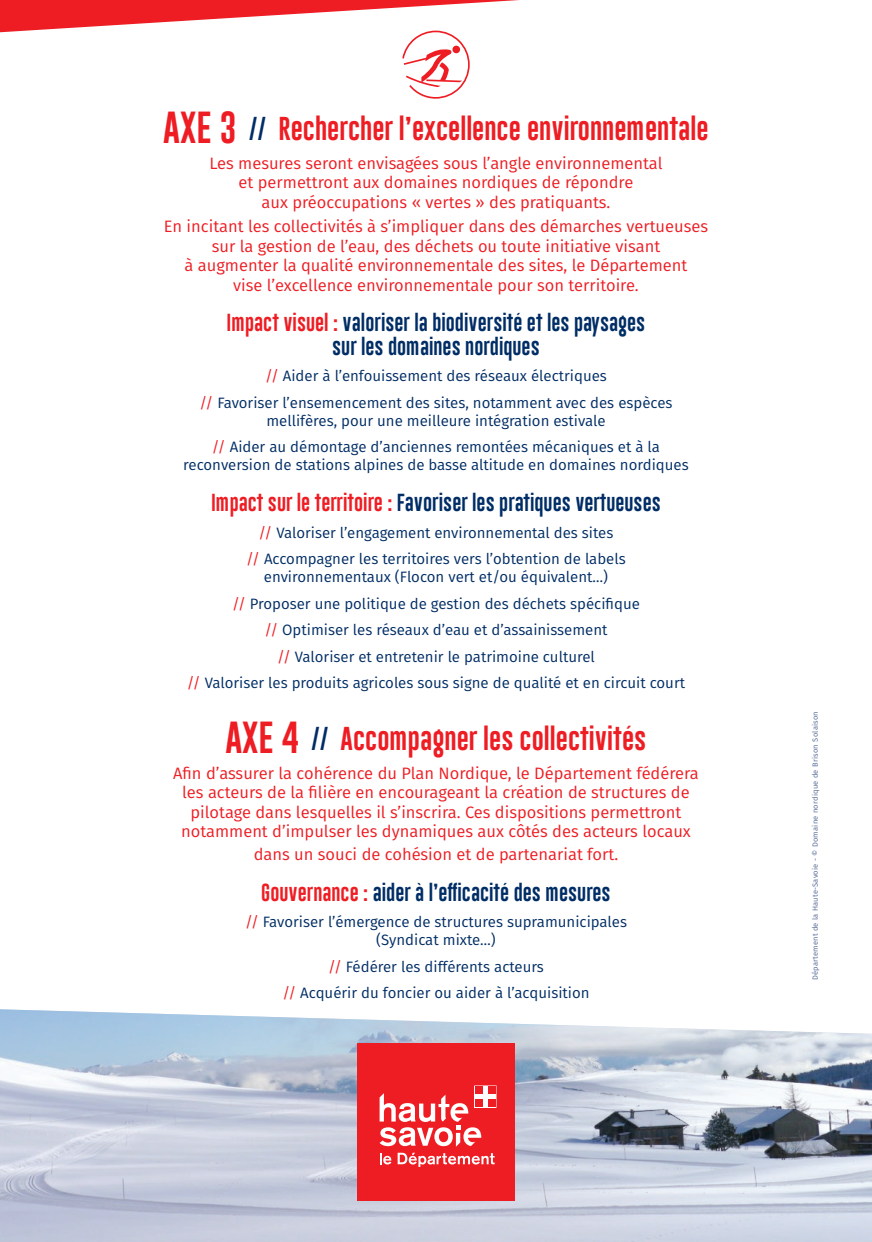
<style>
.page{position:relative;width:872px;height:1242px;background:#fff}
.page>*{position:absolute;margin:0;border:0;box-sizing:border-box;transform-origin:0 0}
.t1{font:24.15px "Gobold Lowplus";color:#ee1d23}
.t2{font:18px/24px "Gobold Lowplus";color:#002d65;text-align:center}
.t3{font:16.5px/19.5px "Fira Sans";color:#ee1d23;text-align:center}
.t4{font:15px/18px "Fira Sans";color:#002d65;text-align:center}
.t5{font:7.5px "Fira Sans";letter-spacing:.03em;color:#526795}
.s1{font-size:32.85px}
.s2{color:#002d65}
.s3{color:#ee1d23}
</style>
<div class="page">
<svg style="left:0;top:0;width:519px;height:99px"></svg>
<svg style="left:0;top:1009px;width:872px;height:233px;background:#c2cad9"></svg>
<div style="left:357px;top:1043px;width:158px;height:158px;background:#ee1d23"></div>
<svg style="left:379px;top:1085px;width:117px;height:61px"></svg>
<svg style="left:380px;top:1153px;width:11px;height:11px"></svg>
<svg style="left:397px;top:1152px;width:97px;height:15px"></svg>
<p class="t1" style="left:163px;top:112px;width:547px"><span class="s1">AXE 3</span> <span class="s2">//</span> Rechercher l’excellence environnementale</p>
<p class="t3" style="left:209px;top:153px;width:454px">Les mesures seront envisagées sous l’angle environnemental et permettront aux domaines nordiques de répondre<br>aux préoccupations « vertes » des pratiquants.</p>
<p class="t3" style="left:164px;top:216px;width:545px">En incitant les collectivités à s’impliquer dans des démarches vertueuses sur la gestion de l’eau, des déchets ou toute initiative visant<br>à augmenter la qualité environnementale des sites, le Département<br>vise l’excellence environnementale pour son territoire.</p>
<p class="t2" style="left:226px;top:311px;width:420px"><span class="s3">Impact visuel :</span> valoriser la biodiversité et les paysages sur les domaines nordiques</p>
<p class="t4" style="left:265px;top:366px;width:343px"><span class="s3">//</span> Aider à l’enfouissement des réseaux électriques</p>
<p class="t4" style="left:199px;top:393px;width:474px"><span class="s3">//</span> Favoriser l’ensemencement des sites, notamment avec des espèces mellifères, pour une meilleure intégration estivale</p>
<p class="t4" style="left:183px;top:437px;width:507px"><span class="s3">//</span> Aider au démontage d’anciennes remontées mécaniques et à la reconversion de stations alpines de basse altitude en domaines nordiques</p>
<p class="t2" style="left:211px;top:492px;width:451px"><span class="s3">Impact sur le territoire :</span> Favoriser les pratiques vertueuses</p>
<p class="t4" style="left:258px;top:523px;width:356px"><span class="s3">//</span> Valoriser l’engagement environnemental des sites</p>
<p class="t4" style="left:246px;top:549px;width:381px"><span class="s3">//</span> Accompagner les territoires vers l’obtention de labels environnementaux (Flocon vert et/ou équivalent…)</p>
<p class="t4" style="left:232px;top:594px;width:409px"><span class="s3">//</span> Proposer une politique de gestion des déchets spécifique</p>
<p class="t4" style="left:264px;top:620px;width:345px"><span class="s3">//</span> Optimiser les réseaux d’eau et d’assainissement</p>
<p class="t4" style="left:277px;top:647px;width:319px"><span class="s3">//</span> Valoriser et entretenir le patrimoine culturel</p>
<p class="t4" style="left:187px;top:674px;width:500px"><span class="s3">//</span> Valoriser les produits agricoles sous signe de qualité et en circuit court</p>
<p class="t1" style="left:225px;top:722px;width:422px"><span class="s1">AXE 4</span> <span class="s2">//</span> Accompagner les collectivités</p>
<p class="t3" style="left:173px;top:763px;width:527px">Afin d’assurer la cohérence du Plan Nordique, le Département fédérera les acteurs de la filière en encourageant la création de structures de pilotage dans lesquelles il s’inscrira. Ces dispositions permettront notamment d’impulser les dynamiques aux côtés des acteurs locaux</p>
<p class="t3" style="left:254px;top:844px;width:366px">dans un souci de cohésion et de partenariat fort.</p>
<p class="t2" style="left:261px;top:881px;width:351px"><span class="s3">Gouvernance :</span> aider à l’efficacité des mesures</p>
<p class="t4" style="left:245px;top:913px;width:383px"><span class="s3">//</span> Favoriser l’émergence de structures supramunicipales (Syndicat mixte…)</p>
<p class="t4" style="left:328px;top:957px;width:217px"><span class="s3">//</span> Fédérer les différents acteurs</p>
<p class="t4" style="left:282px;top:984px;width:308px"><span class="s3">//</span> Acquérir du foncier ou aider à l’acquisition</p>
<p class="t5" style="left:809px;top:980px;width:271px;rotate:-90deg">Département de la Haute-Savoie - © Domaine nordique de Brison Solaison</p>
</div>
